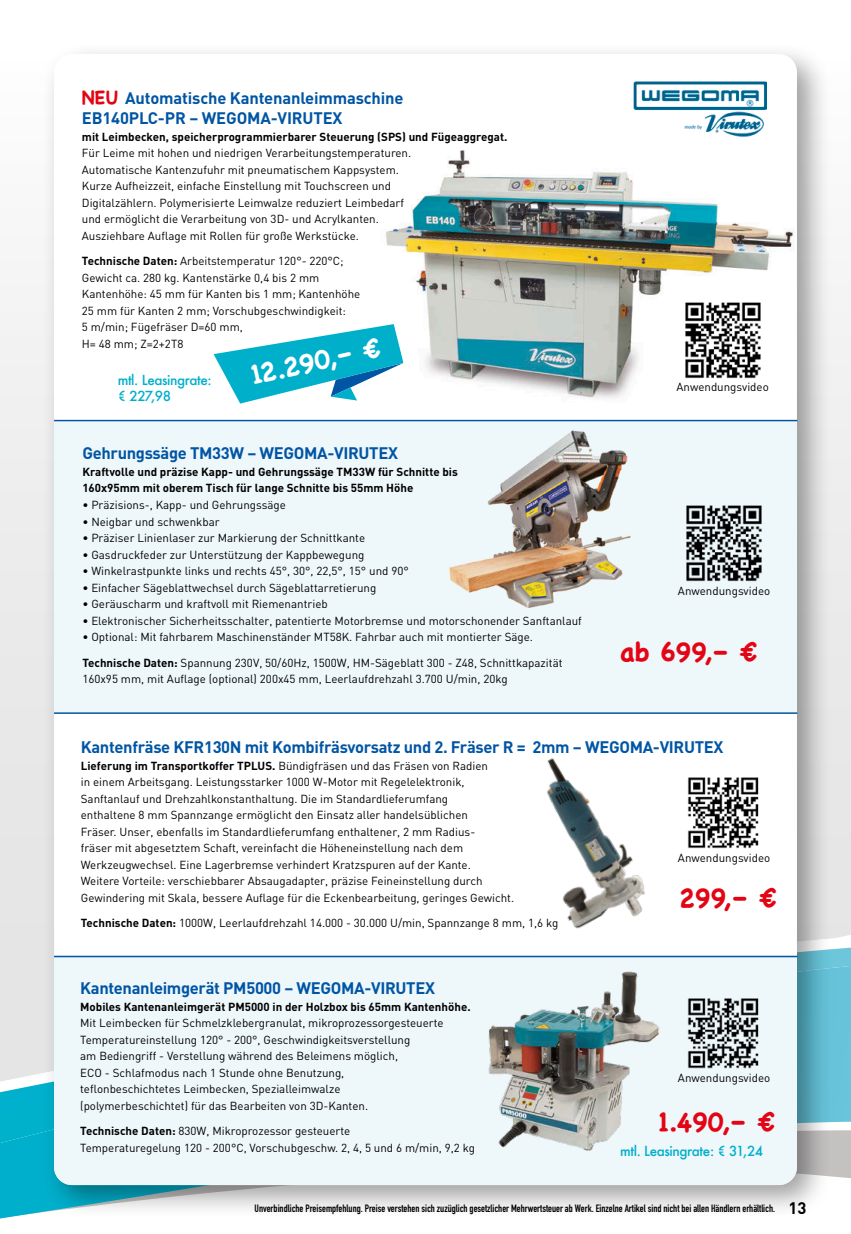
<style>
.page{position:relative;width:851px;height:1234px;background:#fff}
.page>*{position:absolute;margin:0;border:0;box-sizing:border-box;transform-origin:0 0}
.t1{font:700 27px "Chalkboard";letter-spacing:-.03em;color:#e30514}
.t2{font:700 27px "Chalkboard";color:#fff}
.t3{font:700 16.5px/19.8px "DIN";letter-spacing:-.02em;color:#0055a4}
.t4{font:500 13.5px/16.2px "Futura";letter-spacing:-.03em;color:#00afca}
.t5{font:11.55px/16.5px "DIN";color:#000}
.t6{font:700 11.55px/16.5px "DIN";color:#000}
.t7{font:700 10.5px "DIN Condensed";color:#000}
.s1{font-family:"Chalkboard";font-size:19.5px;color:#e30514}
.s2{font-weight:700}
.s3{font-family:"DIN";font-size:16.5px}
</style>
<div class="page">
<div style="left:0;top:286px;width:850px;height:505px;background:#eee"></div>
<div style="left:0;top:658px;width:41px;height:561px;background:#e8e7e8"></div>
<svg style="left:0;top:1142px;width:850px;height:76px"></svg>
<svg style="left:0;top:947px;width:850px;height:195px;background:#98d2de"></svg>
<div style="left:41px;top:41px;width:790px;height:1177px;background:#000;opacity:.38"></div>
<div style="left:54px;top:54px;width:742px;height:1130px;background:#fff;border-radius:18px"></div>
<div style="left:54px;top:955px;width:742px;height:229px;background:#eef7fa"></div>
<img style="left:488px;top:988px;width:171px;height:163px">
<img style="left:444px;top:713px;width:271px;height:275px">
<hr style="left:54px;top:955px;width:743px;height:2px;background:#0055a4">
<img style="left:351px;top:90px;width:443px;height:332px">
<svg style="left:213px;top:324px;width:190px;height:79px"></svg>
<img style="left:634px;top:81px;width:132px;height:57px">
<div style="left:54px;top:422px;width:742px;height:290px;background:#eef7fa"></div>
<img style="left:435px;top:418px;width:273px;height:190px">
<hr style="left:54px;top:420px;width:743px;height:1px;background:#0055a4">
<img style="left:684px;top:504px;width:78px;height:78px">
<hr style="left:54px;top:712px;width:743px;height:1px;background:#0055a4">
<img style="left:683px;top:300px;width:79px;height:79px">
<img style="left:682px;top:774px;width:77px;height:78px">
<img style="left:687px;top:998px;width:72px;height:71px">
<h2 class="t3" style="left:82px;top:88px;width:323px"><span class="s1">NEU</span> Automatische Kantenanleimmaschine<br>EB140PLC-PR – WEGOMA-VIRUTEX</h2>
<p class="t6" style="left:82px;top:128px;width:427px">mit Leimbecken, speicherprogrammierbarer Steuerung (SPS) und Fügeaggregat.</p>
<p class="t5" style="left:82px;top:144px;width:331px">Für Leime mit hohen und niedrigen Verarbeitungstemperaturen.<br>Automatische Kantenzufuhr mit pneumatischem Kappsystem.<br>Kurze Aufheizzeit, einfache Einstellung mit Touchscreen und Digitalzählern. Polymerisierte Leimwalze reduziert Leimbedarf und ermöglicht die Verarbeitung von 3D- und Acrylkanten.<br>Ausziehbare Auflage mit Rollen für große Werkstücke.</p>
<p class="t5" style="left:82px;top:252px;width:280px"><span class="s2">Technische Daten:</span> Arbeitstemperatur 120°- 220°C; Gewicht ca. 280 kg. Kantenstärke 0,4 bis 2 mm Kantenhöhe: 45 mm für Kanten bis 1 mm; Kantenhöhe 25 mm für Kanten 2 mm; Vorschubgeschwindigkeit:<br>5 m/min; Fügefräser D=60 mm,<br>H= 48 mm; Z=2+2T8</p>
<p class="t4" style="left:118px;top:371px;width:95px">mtl. Leasingrate: € 227,98</p>
<h1 class="t2" style="left:248px;top:359px;width:134px;rotate:-12deg">12.290,– €</h1>
<h2 class="t3" style="left:82px;top:443px;width:317px">Gehrungssäge TM33W – WEGOMA-VIRUTEX</h2>
<p class="t6" style="left:82px;top:463px;width:377px">Kraftvolle und präzise Kapp- und Gehrungssäge TM33W für Schnitte bis<br>160x95mm mit oberem Tisch für lange Schnitte bis 55mm Höhe</p>
<p class="t5" style="left:82px;top:496px;width:205px">• Präzisions-, Kapp- und Gehrungssäge</p>
<p class="t5" style="left:82px;top:512px;width:139px">• Neigbar und schwenkbar</p>
<p class="t5" style="left:82px;top:529px;width:284px">• Präziser Linienlaser zur Markierung der Schnittkante</p>
<p class="t5" style="left:82px;top:545px;width:283px">• Gasdruckfeder zur Unterstützung der Kappbewegung</p>
<p class="t5" style="left:82px;top:562px;width:328px">• Winkelrastpunkte links und rechts 45°, 30°, 22,5°, 15° und 90°</p>
<p class="t5" style="left:82px;top:579px;width:295px">• Einfacher Sägeblattwechsel durch Sägeblattarretierung</p>
<p class="t5" style="left:82px;top:595px;width:247px">• Geräuscharm und kraftvoll mit Riemenantrieb</p>
<p class="t5" style="left:82px;top:612px;width:501px">• Elektronischer Sicherheitsschalter, patentierte Motorbremse und motorschonender Sanftanlauf</p>
<p class="t5" style="left:82px;top:628px;width:452px">• Optional: Mit fahrbarem Maschinenständer MT58K. Fahrbar auch mit montierter Säge.</p>
<p class="t5" style="left:82px;top:654px;width:481px"><span class="s2">Technische Daten:</span> Spannung 230V, 50/60Hz, 1500W, HM-Sägeblatt 300 - Z48, Schnittkapazität<br>160x95 mm, mit Auflage (optional) 200x45 mm, Leerlaufdrehzahl 3.700 U/min, 20kg</p>
<p class="t5" style="left:676px;top:378px;width:94px">Anwendungsvideo</p>
<p class="t5" style="left:677px;top:582px;width:94px">Anwendungsvideo</p>
<h1 class="t1" style="left:619px;top:636px;width:139px">ab 699,– €</h1>
<h2 class="t3" style="left:81px;top:736px;width:644px">Kantenfräse KFR130N mit Kombifräsvorsatz und 2. Fräser R = 2mm – WEGOMA-VIRUTEX</h2>
<p class="t5" style="left:81px;top:756px;width:435px"><span class="s2">Lieferung im Transportkoffer TPLUS.</span> Bündigfräsen und das Fräsen von Radien<br>in einem Arbeitsgang. Leistungsstarker 1000 W-Motor mit Regelelektronik, Sanftanlauf und Drehzahlkonstanthaltung. Die im Standardlieferumfang<br>enthaltene 8 mm Spannzange ermöglicht den Einsatz aller handelsüblichen<br>Fräser. Unser, ebenfalls im Standardlieferumfang enthaltener, 2 mm Radius-<br>fräser mit abgesetztem Schaft, vereinfacht die Höheneinstellung nach dem Werkzeugwechsel. Eine Lagerbremse verhindert Kratzspuren auf der Kante.<br>Weitere Vorteile: verschiebbarer Absaugadapter, präzise Feineinstellung durch Gewindering mit Skala, bessere Auflage für die Eckenbearbeitung, geringes Gewicht.</p>
<p class="t5" style="left:81px;top:914px;width:479px"><span class="s2">Technische Daten:</span> 1000W, Leerlaufdrehzahl 14.000 - 30.000 U/min, Spannzange 8 mm, 1,6 kg</p>
<p class="t5" style="left:677px;top:849px;width:94px">Anwendungsvideo</p>
<h1 class="t1" style="left:678px;top:882px;width:100px">299,– €</h1>
<h2 class="t3" style="left:80px;top:977px;width:356px">Kantenanleimgerät PM5000 – WEGOMA-VIRUTEX</h2>
<p class="t6" style="left:80px;top:997px;width:392px">Mobiles Kantenanleimgerät PM5000 in der Holzbox bis 65mm Kantenhöhe.</p>
<p class="t5" style="left:80px;top:1014px;width:365px">Mit Leimbecken für Schmelzklebergranulat, mikroprozessorgesteuerte Temperatureinstellung 120° - 200°, Geschwindigkeitsverstellung<br>am Bediengriff - Verstellung während des Beleimens möglich,<br>ECO - Schlafmodus nach 1 Stunde ohne Benutzung, teflonbeschichtetes Leimbecken, Spezialleimwalze (polymerbeschichtet) für das Bearbeiten von 3D-Kanten.</p>
<p class="t5" style="left:80px;top:1122px;width:396px"><span class="s2">Technische Daten:</span> 830W, Mikroprozessor gesteuerte<br>Temperaturegelung 120 - 200°C, Vorschubgeschw. 2, 4, 5 und 6 m/min, 9,2 kg</p>
<p class="t5" style="left:677px;top:1069px;width:94px">Anwendungsvideo</p>
<h1 class="t1" style="left:658px;top:1105px;width:119px">1.490,– €</h1>
<p class="t4" style="left:620px;top:1142px;width:144px">mtl. Leasingrate: € 31,24</p>
<p class="t7" style="left:254px;top:1201px;width:553px">Unverbindliche Preisempfehlung. Preise verstehen sich zuzüglich gesetzlicher Mehrwertsteuer ab Werk. Einzelne Artikel sind nicht bei allen Händlern erhältlich. <span class="s3">13</span></p>
</div>
